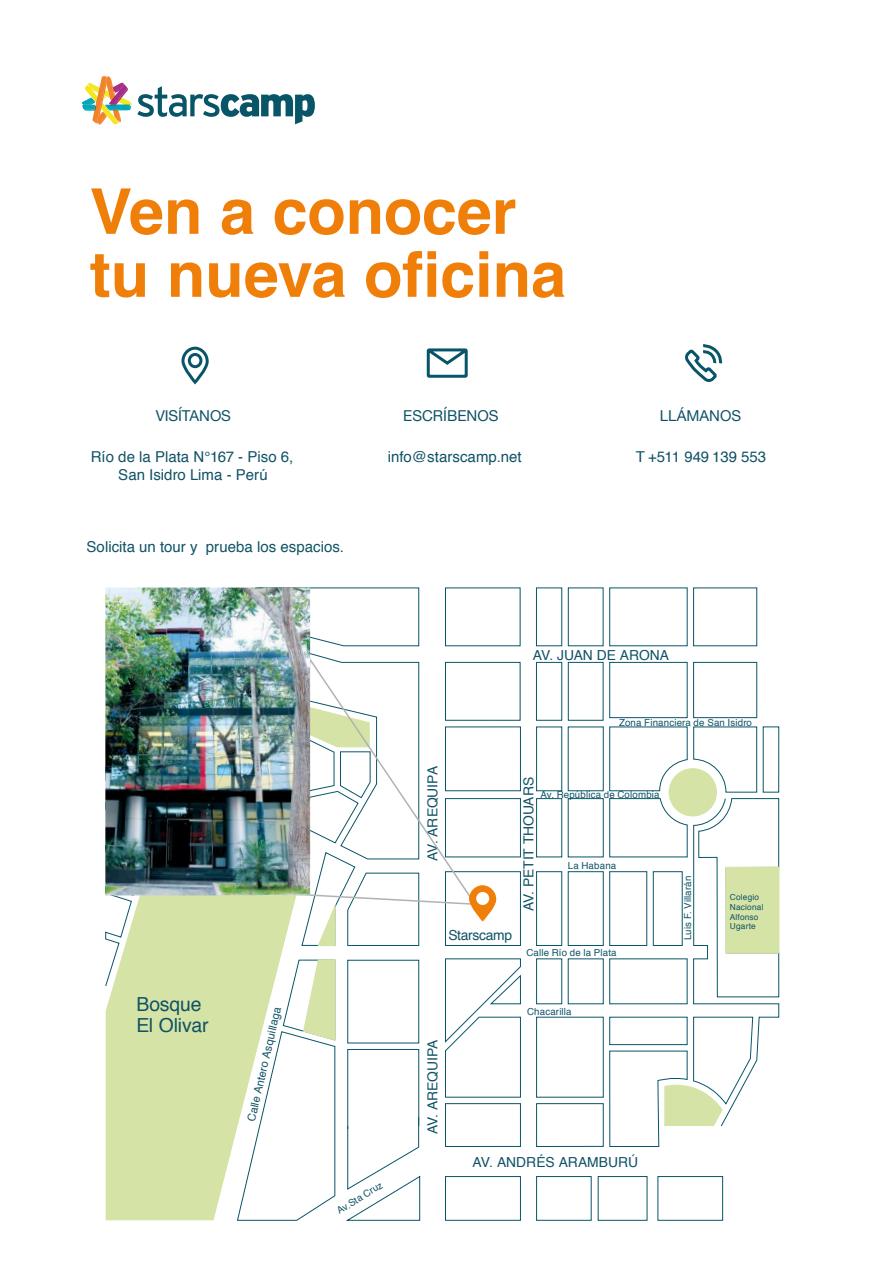
<style>
.page{position:relative;width:893px;height:1263px;background:#fff}
.page>*{position:absolute;margin:0;border:0;box-sizing:border-box;transform-origin:0 0}
.t1{font:700 63px/63px "Helvetica";color:#f07f09}
.t2{font:19.35px/20.7px "Helvetica";letter-spacing:-.005em;color:#105266}
.t3{font:15px/18px "Helvetica";color:#105266;text-align:center}
.t4{font:15px "Helvetica Neue";color:#105266}
.t5{font:13.8px "Helvetica";color:#105266}
.t6{font:13.8px "Helvetica";letter-spacing:-.02em;color:#105266}
.t7{font:11.1px "Helvetica";color:#105266}
.t8{font:9.75px "Helvetica";letter-spacing:.02em;color:#105266}
.t9{font:8.25px/9.8px "Helvetica";letter-spacing:.025em;color:#105266}
</style>
<div class="page">
<svg style="left:81px;top:76px;width:234px;height:49px"></svg>
<div style="left:106px;top:1042px;width:129px;height:178px;background:#d5e3a6"></div>
<svg style="left:235px;top:644px;width:544px;height:577px"></svg>
<svg style="left:255px;top:587px;width:502px;height:634px"></svg>
<div style="left:726px;top:867px;width:53px;height:86px;background:#d5e3a6"></div>
<div style="left:725px;top:867px;width:54px;height:86px;border:2px solid #d5e3a6"></div>
<svg style="left:105px;top:625px;width:265px;height:417px"></svg>
<svg style="left:181px;top:346px;width:28px;height:39px"></svg>
<svg style="left:426px;top:348px;width:42px;height:30px"></svg>
<svg style="left:685px;top:344px;width:38px;height:38px"></svg>
<svg style="left:280px;top:655px;width:198px;height:251px"></svg>
<svg style="left:469px;top:885px;width:28px;height:36px"></svg>
<img style="left:105px;top:587px;width:205px;height:308px">
<h1 class="t1" style="left:90px;top:181px;width:478px">Ven a conocer tu nueva oficina</h1>
<p class="t4" style="left:156px;top:405px;width:77px">VISÍTANOS</p>
<p class="t3" style="left:91px;top:448px;width:204px">Río de la Plata N°167 - Piso 6,<br>San Isidro Lima - Perú</p>
<p class="t3" style="left:87px;top:538px;width:259px">Solicita un tour y prueba los espacios.</p>
<p class="t4" style="left:403px;top:405px;width:97px">ESCRÍBENOS</p>
<p class="t3" style="left:388px;top:448px;width:135px">info@starscamp.net</p>
<p class="t4" style="left:660px;top:405px;width:83px">LLÁMANOS</p>
<p class="t3" style="left:636px;top:448px;width:132px">T +511 949 139 553</p>
<p class="t5" style="left:533px;top:644px;width:138px">AV. JUAN DE ARONA</p>
<p class="t2" style="left:136px;top:994px;width:74px">Bosque<br>El Olivar</p>
<p class="t7" style="left:243px;top:1119px;width:119px;rotate:-77deg">Calle Antero Asquillaga</p>
<p class="t8" style="left:334px;top:1205px;width:53px;rotate:-32deg">Av.Sta Cruz</p>
<p class="t8" style="left:619px;top:715px;width:134px">Zona Financiera de San Isidro</p>
<p class="t5" style="left:422px;top:861px;width:97px;rotate:-90deg">AV. AREQUIPA</p>
<p class="t6" style="left:449px;top:925px;width:65px">Starscamp</p>
<p class="t5" style="left:518px;top:911px;width:136px;rotate:-90deg">AV. PETIT THOUARS</p>
<p class="t8" style="left:541px;top:787px;width:120px">Av. República de Colombia</p>
<p class="t8" style="left:568px;top:857px;width:50px">La Habana</p>
<p class="t8" style="left:526px;top:945px;width:92px">Calle Río de la Plata</p>
<p class="t8" style="left:680px;top:940px;width:66px;rotate:-90deg">Luis F. Villarán</p>
<p class="t9" style="left:730px;top:893px;width:35px">Colegio<br>Nacional<br>Alfonso<br>Ugarte</p>
<p class="t5" style="left:422px;top:1134px;width:97px;rotate:-90deg">AV. AREQUIPA</p>
<p class="t8" style="left:527px;top:1004px;width:46px">Chacarilla</p>
<p class="t5" style="left:473px;top:1151px;width:167px">AV. ANDRÉS ARAMBURÚ</p>
</div>
